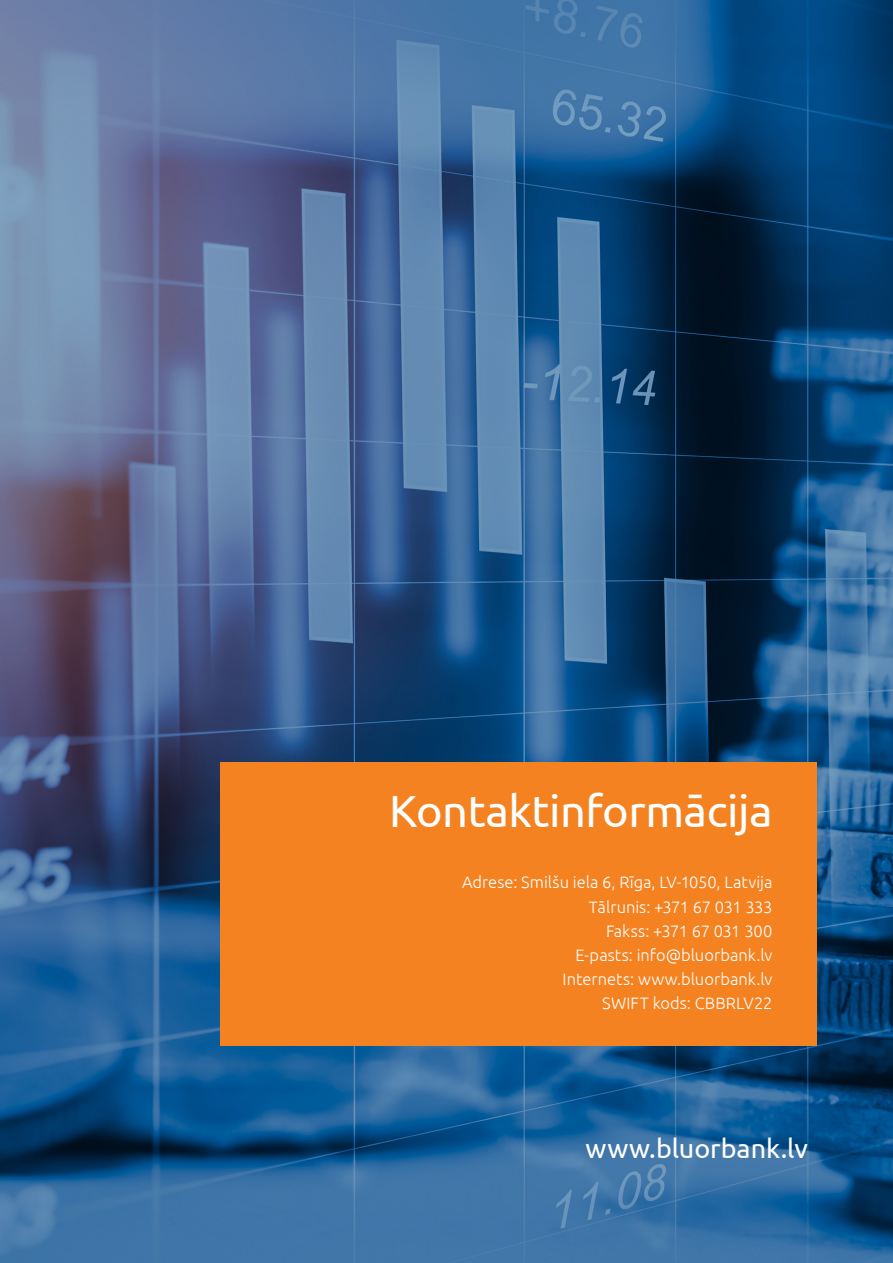
<style>
.page{position:relative;width:893px;height:1263px;background:#fff}
.page>*{position:absolute;margin:0;border:0;box-sizing:border-box;transform-origin:0 0}
.t1{font:45px "Ubuntu";letter-spacing:-.01em;color:#fff}
.pamattexts{font:27px "Ubuntu";letter-spacing:-.005em;color:#fff}
.pamattexts-2{font:300 16.5px "Ubuntu";color:#fff}
.pamattexts-3{font:300 16.5px "Ubuntu";letter-spacing:-.02em;color:#fff}
</style>
<div class="page">
<img style="left:0;top:0;width:893px;height:1263px">
<div style="left:220px;top:763px;width:596px;height:283px;background:#f58220"></div>
<p class="t1" style="left:389px;top:784px;width:385px">Kontaktinformācija</p>
<p class="pamattexts-2" style="left:462px;top:873px;width:312px">Adrese: Smilšu iela 6, Rīga, LV-1050, Latvija</p>
<p class="pamattexts-2" style="left:589px;top:897px;width:185px">Tālrunis: +371 67 031 333</p>
<p class="pamattexts-3" style="left:606px;top:921px;width:168px">Fakss: +371 67 031 300</p>
<p class="pamattexts-2" style="left:575px;top:945px;width:199px">E-pasts: info@bluorbank.lv</p>
<p class="pamattexts-2" style="left:562px;top:969px;width:211px">Internets: www.bluorbank.lv</p>
<p class="pamattexts-2" style="left:602px;top:993px;width:172px">SWIFT kods: CBBRLV22</p>
<p class="pamattexts" style="left:586px;top:1132px;width:224px">www.bluorbank.lv</p>
</div>
